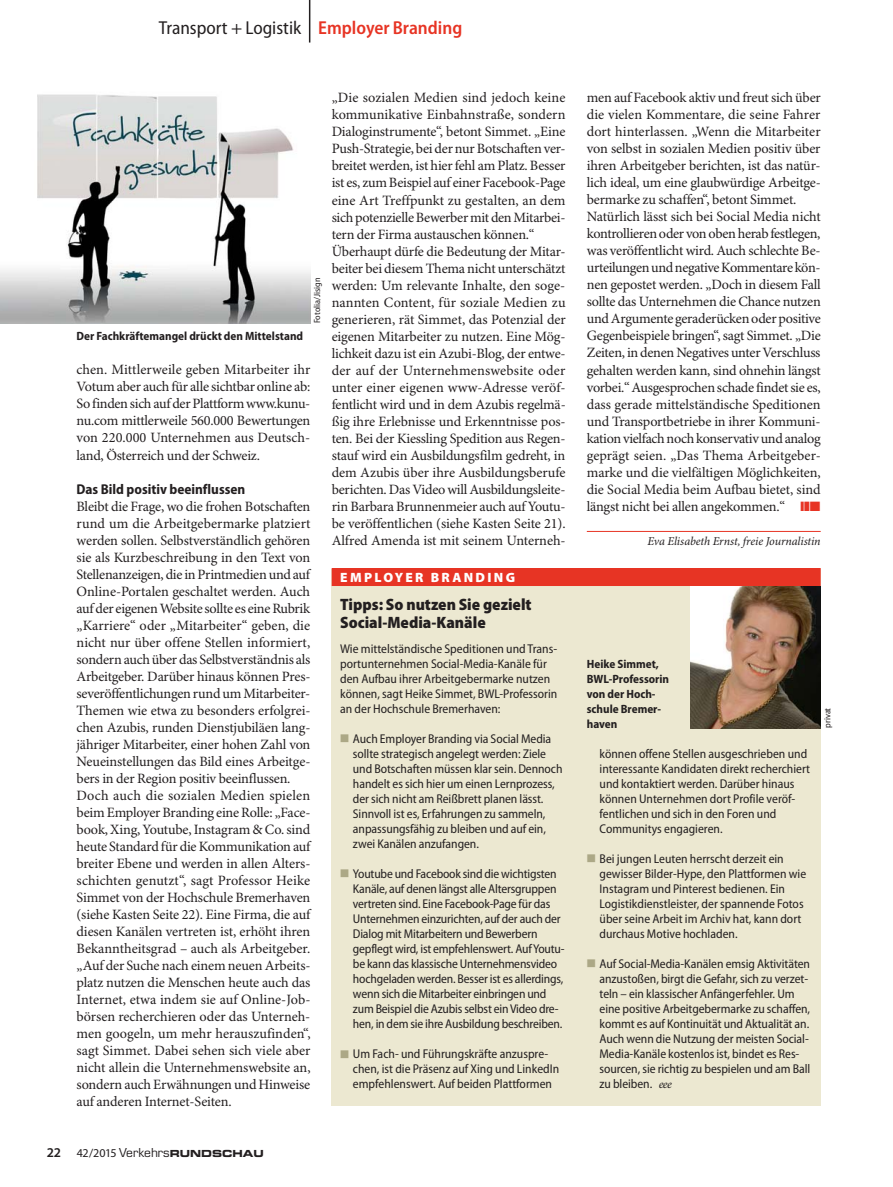
<style>
.page{position:relative;width:893px;height:1187px;background:#fff}
.page>*{position:absolute;margin:0;border:0;box-sizing:border-box;transform-origin:0 0}
.t1{font:semi-condensed 18.75px "Myriad Pro";color:#231f20}
.t2{font:600 semi-condensed 18.75px "Myriad Pro";color:#e73424}
.t3{font:900 semi-condensed 16.5px/18px "Myriad Pro";color:#231f20}
.t4{font:14.25px/17px "Minion Pro";letter-spacing:-.015em;color:#231f20}
.t5{font:700 semi-condensed 14.25px "Myriad Pro";color:#231f20}
.t6{font:900 13.5px "Myriad Pro";letter-spacing:.17em;color:#fff}
.t7{font:600 13.5px "Myriad Pro";color:#231f20}
.t8{font:semi-condensed 12.75px/15px "Myriad Pro";letter-spacing:-.005em;color:#231f20}
.t9{font:700 semi-condensed 12px/15px "Myriad Pro";color:#231f20}
.t10{font:italic 12px "Minion Pro";letter-spacing:-.01em;color:#231f20}
.t11{font:9.75px "Eurostile LT Std Bold Ex 2";color:#231f20}
.t12{font:semi-condensed 9px "Myriad Pro";color:#231f20}
.s1{font-family:"Minion Pro";font-style:italic;font-stretch:normal;font-size:12px}
.s2{font-family:"Myriad Pro";font-size:12px}
.s3{font-family:"Eurostile LT Std";font-size:12px}
</style>
<div class="page">
<hr style="left:587px;top:531px;width:234px;height:1px;background:#e73424">
<img style="left:0;top:94px;width:310px;height:229px">
<div style="left:332px;top:569px;width:489px;height:537px;background:#ece8d1"></div>
<div style="left:332px;top:568px;width:489px;height:18px;background:#e73424"></div>
<img style="left:691px;top:586px;width:130px;height:142px">
<hr style="left:309px;top:0;width:1px;height:43px;background:#231f20">
<h1 class="t1" style="left:159px;top:21px;width:144px">Transport + Logistik</h1>
<h1 class="t2" style="left:318px;top:21px;width:146px">Employer Branding</h1>
<p class="t9" style="left:77px;top:330px;width:228px">Der Fachkräftemangel drückt den Mittelstand</p>
<p class="t12" style="left:314px;top:323px;width:47px;rotate:-90deg">Fotolia/Jisign</p>
<p class="t4" style="left:77px;top:362px;width:235px;text-align:justify">chen. Mittlerweile geben Mitarbeiter ihr Votum aber auch für alle sichtbar online ab:<br>So finden sich auf der Plattform www.kunu&shy;nu.com mittlerweile 560.000 Bewertungen von 220.000 Unternehmen aus Deutsch&shy;land, Österreich und der Schweiz.</p>
<p class="t5" style="left:77px;top:483px;width:170px">Das Bild positiv beeinflussen</p>
<p class="t4" style="left:77px;top:498px;width:236px">Bleibt die Frage, wo die frohen Botschaften rund um die Arbeitgebermarke platziert werden sollen. Selbstverständlich gehören sie als Kurzbeschreibung in den Text von Stellenanzeigen, die in Printmedien und auf Online-Portalen geschaltet werden. Auch auf der eigenen Website sollte es eine Rubrik „Karriere“ oder „Mitarbeiter“ geben, die nicht nur über offene Stellen informiert, sondern auch über das Selbstverständnis als Arbeitgeber. Darüber hinaus können Pres&shy;severöffentlichungen rund um Mitarbeiter-Themen wie etwa zu besonders erfolgrei&shy;chen Azubis, runden Dienstjubiläen lang&shy;jähriger Mitarbeiter, einer hohen Zahl von Neueinstellungen das Bild eines Arbeitge&shy;bers in der Region positiv beeinflussen.<br>Doch auch die sozialen Medien spielen beim Employer Branding eine Rolle: „Face&shy;book, Xing, Youtube, Instagram &amp; Co. sind heute Standard für die Kommunikation auf breiter Ebene und werden in allen Alters&shy;schichten genutzt“, sagt Professor Heike Simmet von der Hochschule Bremerhaven (siehe Kasten Seite 22). Eine Firma, die auf diesen Kanälen vertreten ist, erhöht ihren Bekanntheitsgrad – auch als Arbeitgeber. „Auf der Suche nach einem neuen Arbeits&shy;platz nutzen die Menschen heute auch das Internet, etwa indem sie auf Online-Job&shy;börsen recherchieren oder das Unterneh&shy;men googeln, um mehr herauszufinden“, sagt Simmet. Dabei sehen sich viele aber nicht allein die Unternehmenswebsite an, sondern auch Erwähnungen und Hinweise auf anderen Internet-Seiten.</p>
<p class="t4" style="left:332px;top:91px;width:236px">„Die sozialen Medien sind jedoch keine kommunikative Einbahnstraße, sondern Dialoginstrumente“, betont Simmet. „Eine Push-Strategie, bei der nur Botschaften ver&shy;breitet werden, ist hier fehl am Platz. Besser ist es, zum Beispiel auf einer Facebook-Page eine Art Treffpunkt zu gestalten, an dem sich potenzielle Bewerber mit den Mitarbei&shy;tern der Firma austauschen können.“ Überhaupt dürfe die Bedeutung der Mitar&shy;beiter bei diesem Thema nicht unterschätzt werden: Um relevante Inhalte, den soge&shy;nannten Content, für soziale Medien zu generieren, rät Simmet, das Potenzial der eigenen Mitarbeiter zu nutzen. Eine Mög&shy;lichkeit dazu ist ein Azubi-Blog, der entwe&shy;der auf der Unternehmenswebsite oder unter einer eigenen www-Adresse veröf&shy;fentlicht wird und in dem Azubis regelmä&shy;ßig ihre Erlebnisse und Erkenntnisse pos&shy;ten. Bei der Kiessling Spedition aus Regen&shy;stauf wird ein Ausbildungsfilm gedreht, in dem Azubis über ihre Ausbildungsberufe berichten. Das Video will Ausbildungsleite&shy;rin Barbara Brunnenmeier auch auf Youtu&shy;be veröffentlichen (siehe Kasten Seite 21).<br>Alfred Amenda ist mit seinem Unterneh-</p>
<p class="t4" style="left:587px;top:90px;width:235px">men auf Facebook aktiv und freut sich über die vielen Kommentare, die seine Fahrer dort hinterlassen. „Wenn die Mitarbeiter von selbst in sozialen Medien positiv über ihren Arbeitgeber berichten, ist das natür&shy;lich ideal, um eine glaubwürdige Arbeitge&shy;bermarke zu schaffen“, betont Simmet.<br>Natürlich lässt sich bei Social Media nicht kontrollieren oder von oben herab festlegen, was veröffentlicht wird. Auch schlechte Be&shy;urteilungen und negative Kommentare kön&shy;nen gepostet werden. „Doch in diesem Fall sollte das Unternehmen die Chance nutzen und Argumente geraderücken oder positive Gegenbeispiele bringen“, sagt Simmet. „Die Zeiten, in denen Negatives unter Verschluss gehalten werden kann, sind ohnehin längst vorbei.“ Ausgesprochen schade findet sie es, dass gerade mittelständische Speditionen und Transportbetriebe in ihrer Kommuni&shy;kation vielfach noch konservativ und analog geprägt seien. „Das Thema Arbeitgeber&shy;marke und die vielfältigen Möglichkeiten, die Social Media beim Aufbau bietet, sind längst nicht bei allen angekommen.“</p>
<p class="t10" style="left:647px;top:533px;width:175px">Eva Elisabeth Ernst, freie Journalistin</p>
<p class="t6" style="left:340px;top:569px;width:176px">EMPLOYER BRANDING</p>
<p class="t3" style="left:340px;top:597px;width:193px">Tipps: So nutzen Sie gezielt<br>Social-Media-Kanäle</p>
<p class="t8" style="left:340px;top:642px;width:219px">Wie mittelständische Speditionen und Trans&shy;portunternehmen Social-Media-Kanäle für den Aufbau ihrer Arbeitgebermarke nutzen können, sagt Heike Simmet, BWL-Professorin an der Hochschule Bremerhaven:</p>
<p class="t8" style="left:353px;top:732px;width:211px">Auch Employer Branding via Social Media sollte strategisch angelegt werden: Ziele und Botschaften müssen klar sein. Dennoch handelt es sich hier um einen Lernprozess, der sich nicht am Reißbrett planen lässt.<br>Sinnvoll ist es, Erfahrungen zu sammeln, anpassungsfähig zu bleiben und auf ein, zwei Kanälen anzufangen.</p>
<p class="t8" style="left:353px;top:867px;width:213px">Youtube und Facebook sind die wichtigsten Kanäle, auf denen längst alle Altersgruppen vertreten sind. Eine Facebook-Page für das Unternehmen einzurichten, auf der auch der Dialog mit Mitarbeitern und Bewerbern gepflegt wird, ist empfehlenswert. Auf Youtu&shy;be kann das klassische Unternehmensvideo hochgeladen werden. Besser ist es allerdings, wenn sich die Mitarbeiter einbringen und zum Beispiel die Azubis selbst ein Video dre&shy;hen, in dem sie ihre Ausbildung beschreiben.</p>
<p class="t8" style="left:353px;top:1047px;width:208px">Um Fach- und Führungskräfte anzuspre&shy;chen, ist die Präsenz auf Xing und LinkedIn empfehlenswert. Auf beiden Plattformen</p>
<p class="t9" style="left:587px;top:657px;width:84px">Heike Simmet,<br>BWL-Professorin von der Hoch&shy;schule Bremer&shy;haven</p>
<p class="t8" style="left:600px;top:747px;width:212px">können offene Stellen ausgeschrieben und interessante Kandidaten direkt recherchiert und kontaktiert werden. Darüber hinaus können Unternehmen dort Profile veröf&shy;fentlichen und sich in den Foren und Communitys engagieren.</p>
<p class="t8" style="left:600px;top:852px;width:208px">Bei jungen Leuten herrscht derzeit ein gewisser Bilder-Hype, den Plattformen wie Instagram und Pinterest bedienen. Ein Logistikdienstleister, der spannende Fotos über seine Arbeit im Archiv hat, kann dort durchaus Motive hochladen.</p>
<p class="t8" style="left:600px;top:957px;width:212px">Auf Social-Media-Kanälen emsig Aktivitäten anzustoßen, birgt die Gefahr, sich zu verzet&shy;teln – ein klassischer Anfängerfehler. Um eine positive Arbeitgebermarke zu schaffen, kommt es auf Kontinuität und Aktualität an.<br>Auch wenn die Nutzung der meisten Social-Media-Kanäle kostenlos ist, bindet es Res&shy;sourcen, sie richtig zu bespielen und am Ball zu bleiben. <span class="s1">eee</span></p>
<p class="t12" style="left:824px;top:727px;width:22px;rotate:-90deg">privat</p>
<p class="t7" style="left:47px;top:1147px;width:16px">22</p>
<p class="t11" style="left:77px;top:1147px;width:189px"><span class="s2">42/2015</span> <span class="s3">Verkehrs</span>RUNDSCHAU</p>
</div>
